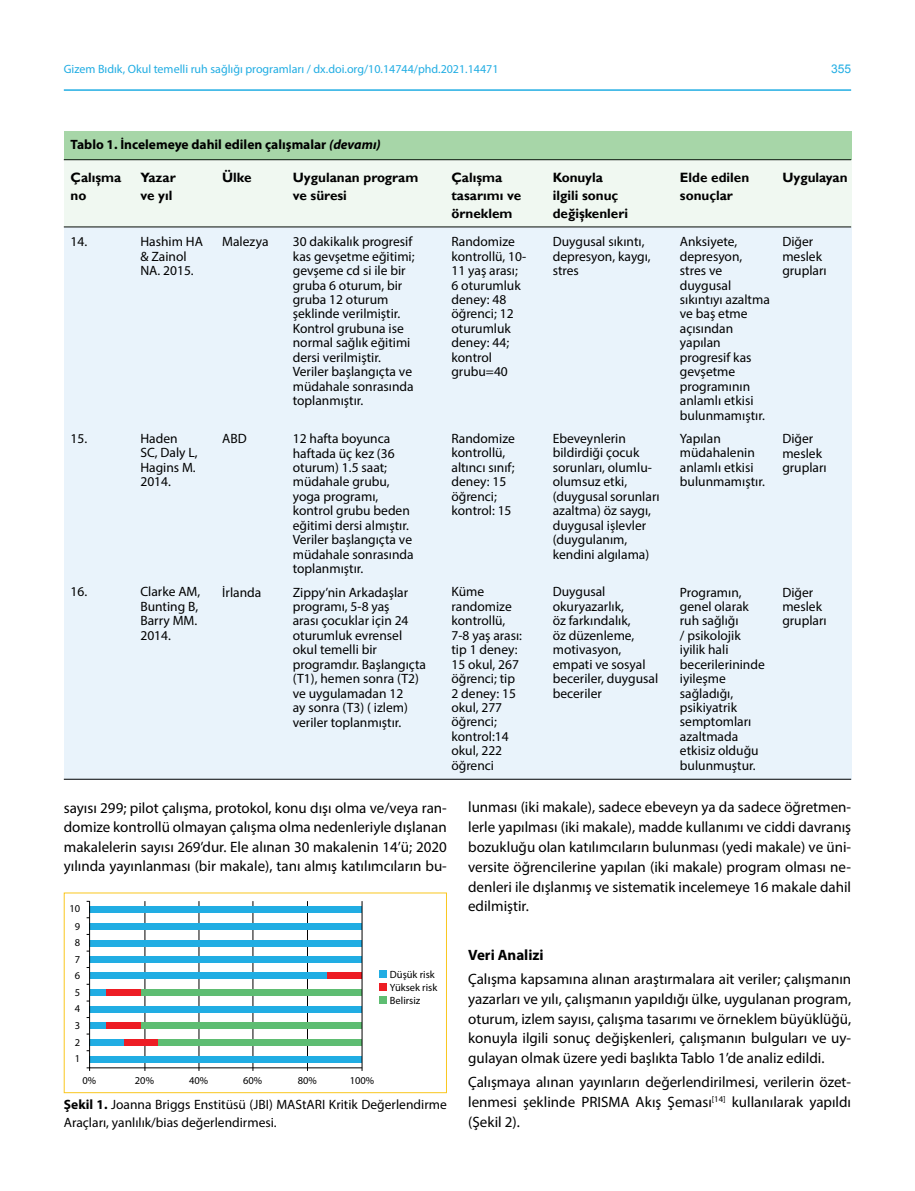
<style>
.page{position:relative;width:915px;height:1191px;background:#fff}
.page>*{position:absolute;margin:0;border:0;box-sizing:border-box;transform-origin:0 0}
.t1{font:15px/19.8px "Myriad Pro";color:#000;text-align:justify}
.t2{font:700 15px "Myriad Pro";color:#000}
.t3{font:13.5px/14.4px "Myriad Pro";color:#000}
.t4{font:700 13.5px/18px "Gill Sans";color:#000}
.t5{font:700 13.5px "Myriad Pro";color:#000}
.t6{font:12px "Myriad Pro";color:#21ade3}
.t7{font:12px "Arial";color:#21ade3}
.t8{font:10.5px/16.6px "Myriad Pro";color:#000;text-align:center}
.s1{font-style:italic}
.s2{font-family:"Gill Sans MT Pro"}
.s3{font-weight:700}
</style>
<div class="page">
<hr style="left:64px;top:89px;width:786px;height:2px;background:#21ade3">
<div style="left:64px;top:131px;width:786px;height:28px;background:#a7d6a8"></div>
<div style="left:64px;top:227px;width:786px;height:552px;background:#e9f3fb"></div>
<hr style="left:64px;top:227px;width:786px;height:1px;background:#000">
<hr style="left:64px;top:779px;width:786px;height:1px;background:#000">
<div style="left:64px;top:159px;width:786px;height:68px;background:#f0f8f1"></div>
<hr style="left:145px;top:901px;width:1px;height:170px;background:#000">
<hr style="left:199px;top:901px;width:1px;height:170px;background:#000">
<hr style="left:252px;top:901px;width:1px;height:170px;background:#000">
<hr style="left:307px;top:901px;width:1px;height:170px;background:#000">
<div style="left:379px;top:970px;width:8px;height:8px;background:#21ade3"></div>
<div style="left:379px;top:983px;width:8px;height:8px;background:#ed1d24"></div>
<div style="left:379px;top:996px;width:8px;height:8px;background:#5ebd72"></div>
<hr style="left:361px;top:901px;width:1px;height:170px;background:#000">
<svg style="left:89px;top:900px;width:273px;height:168px"></svg>
<div style="left:64px;top:892px;width:382px;height:201px;border:1px solid #fac720"></div>
<p class="t6" style="left:64px;top:61px;width:436px">Gizem Bıdık, Okul temelli ruh sağlığı programları / dx.doi.org/10.14744/phd.2021.14471</p>
<p class="t7" style="left:830px;top:60px;width:22px">355</p>
<p class="t5" style="left:71px;top:136px;width:311px">Tablo 1. İncelemeye dahil edilen çalışmalar <span class="s1">(devamı)</span></p>
<p class="t4" style="left:71px;top:168px;width:52px">Çalışma no</p>
<p class="t4" style="left:140px;top:168px;width:37px">Yazar ve yıl</p>
<p class="t4" style="left:293px;top:168px;width:127px">Uygulanan program ve süresi</p>
<p class="t4" style="left:451px;top:168px;width:71px">Çalışma tasarımı ve örneklem</p>
<p class="t4" style="left:552px;top:168px;width:77px">Konuyla ilgili sonuç de<span class="s2">ğ</span>işkenleri</p>
<p class="t4" style="left:679px;top:168px;width:71px">Elde edilen sonuçlar</p>
<p class="t4" style="left:222px;top:168px;width:31px">Ülke</p>
<p class="t4" style="left:782px;top:168px;width:67px">Uygulayan</p>
<p class="t3" style="left:71px;top:234px;width:18px">14.</p>
<p class="t3" style="left:71px;top:431px;width:18px">15.</p>
<p class="t3" style="left:71px;top:584px;width:18px">16.</p>
<p class="t3" style="left:140px;top:234px;width:64px">Hashim HA &amp; Zainol<br>NA. 2015.</p>
<p class="t3" style="left:222px;top:234px;width:48px">Malezya</p>
<p class="t3" style="left:140px;top:431px;width:59px">Haden<br>SC, Daly L,<br>Hagins M.<br>2014.</p>
<p class="t3" style="left:222px;top:431px;width:26px">ABD</p>
<p class="t3" style="left:140px;top:584px;width:61px">Clarke AM,<br>Bunting B,<br>Barry MM.<br>2014.</p>
<p class="t3" style="left:222px;top:584px;width:41px">İrlanda</p>
<p class="t3" style="left:293px;top:234px;width:123px">30 dakikalık progresif kas gevşetme eğitimi; gevşeme cd si ile bir gruba 6 oturum, bir gruba 12 oturum şeklinde verilmiştir.<br>Kontrol grubuna ise normal sağlık eğitimi dersi verilmiştir.<br>Veriler başlangıçta ve müdahale sonrasında toplanmıştır.</p>
<p class="t3" style="left:293px;top:431px;width:122px">12 hafta boyunca haftada üç kez (36 oturum) 1.5 saat; müdahale grubu, yoga programı, kontrol grubu beden eğitimi dersi almıştır.<br>Veriler başlangıçta ve müdahale sonrasında toplanmıştır.</p>
<p class="t3" style="left:293px;top:584px;width:135px">Zippy’nin Arkadaşlar programı, 5-8 yaş<br>arası çocuklar için 24 oturumluk evrensel okul temelli bir programdır. Başlangıçta (T1), hemen sonra (T2) ve uygulamadan 12<br>ay sonra (T3) ( izlem) veriler toplanmıştır.</p>
<p class="t3" style="left:451px;top:234px;width:76px">Randomize kontrollü, 10-<br>11 yaş arası;<br>6 oturumluk deney: 48 öğrenci; 12 oturumluk deney: 44; kontrol grubu=40</p>
<p class="t3" style="left:451px;top:431px;width:65px">Randomize kontrollü, altıncı sınıf; deney: 15 öğrenci; kontrol: 15</p>
<p class="t3" style="left:451px;top:584px;width:72px">Küme randomize kontrollü,<br>7-8 yaş arası: tip 1 deney:<br>15 okul, 267 öğrenci; tip<br>2 deney: 15 okul, 277 öğrenci; kontrol:14 okul, 222 öğrenci</p>
<p class="t3" style="left:552px;top:234px;width:99px">Duygusal sıkıntı, depresyon, kaygı, stres</p>
<p class="t3" style="left:552px;top:431px;width:108px">Ebeveynlerin bildirdiği çocuk sorunları, olumlu&shy;olumsuz etki, (duygusal sorunları azaltma) öz saygı, duygusal işlevler (duygulanım, kendini algılama)</p>
<p class="t3" style="left:552px;top:584px;width:107px">Duygusal okuryazarlık,<br>öz farkındalık,<br>öz düzenleme, motivasyon, empati ve sosyal beceriler, duygusal beceriler</p>
<p class="t3" style="left:679px;top:234px;width:91px">Anksiyete, depresyon, stres ve duygusal sıkıntıyı azaltma ve baş etme açısından yapılan progresif kas gevşetme programının anlamlı etkisi bulunmamıştır.</p>
<p class="t3" style="left:679px;top:431px;width:86px">Yapılan müdahalenin anlamlı etkisi bulunmamıştır.</p>
<p class="t3" style="left:782px;top:234px;width:46px">Diğer meslek grupları</p>
<p class="t3" style="left:782px;top:431px;width:46px">Diğer meslek grupları</p>
<p class="t3" style="left:679px;top:584px;width:86px">Programın, genel olarak ruh sağlığı<br>/ psikolojik iyilik hali becerilerininde iyileşme sağladığı, psikiyatrik semptomları azaltmada etkisiz olduğu bulunmuştur.</p>
<p class="t3" style="left:782px;top:584px;width:46px">Diğer meslek grupları</p>
<p class="t1" style="left:64px;top:798px;width:384px;line-height:19.4px">sayısı 299; pilot çalışma, protokol, konu dışı olma ve/veya ran&shy;domize kontrollü olmayan çalışma olma nedenleriyle dışlanan makalelerin sayısı 269’dur. Ele alınan 30 makalenin 14’ü; 2020 yılında yayınlanması (bir makale), tanı almış katılımcıların bu-</p>
<p class="t1" style="left:468px;top:797px;width:384px">lunması (iki makale), sadece ebeveyn ya da sadece öğretmen&shy;lerle yapılması (iki makale), madde kullanımı ve ciddi davranış bozukluğu olan katılımcıların bulunması (yedi makale) ve üni&shy;versite öğrencilerine yapılan (iki makale) program olması ne&shy;denleri ile dışlanmış ve sistematik incelemeye 16 makale dahil edilmiştir.</p>
<p class="t2" style="left:468px;top:944px;width:77px">Veri Analizi</p>
<p class="t1" style="left:468px;top:968px;width:384px">Çalışma kapsamına alınan araştırmalara ait veriler; çalışmanın yazarları ve yılı, çalışmanın yapıldığı ülke, uygulanan program, oturum, izlem sayısı, çalışma tasarımı ve örneklem büyüklüğü, konuyla ilgili sonuç değişkenleri, çalışmanın bulguları ve uy&shy;gulayan olmak üzere yedi başlıkta Tablo 1’de analiz edildi.</p>
<p class="t1" style="left:468px;top:1072px;width:384px">Çalışmaya alınan yayınların değerlendirilmesi, verilerin özet&shy;lenmesi şeklinde PRISMA Akış Şeması<sup>[14]</sup> kullanılarak yapıldı (Şekil 2).</p>
<p class="t8" style="left:70px;top:900px;width:12px">10<br>9<br>8<br>7<br>6<br>5<br>4<br>3<br>2<br>1</p>
<p class="t8" style="left:390px;top:968px;width:49px;line-height:12.9px;text-align:left">Düşük risk<br>Yüksek risk<br>Belirsiz</p>
<p class="t8" style="left:82px;top:1071px;width:15px">0%</p>
<p class="t8" style="left:135px;top:1071px;width:21px">20%</p>
<p class="t8" style="left:189px;top:1071px;width:21px">40%</p>
<p class="t8" style="left:243px;top:1071px;width:21px">60%</p>
<p class="t8" style="left:297px;top:1071px;width:21px">80%</p>
<p class="t8" style="left:349px;top:1071px;width:26px">100%</p>
<p class="t3" style="left:64px;top:1095px;width:384px;line-height:18px"><span class="s3">Şekil 1.</span> Joanna Briggs Enstitüsü (JBI) MAStARI Kritik Değerlendirme<br>Araçları, yanlılık/bias değerlendirmesi.</p>
</div>
